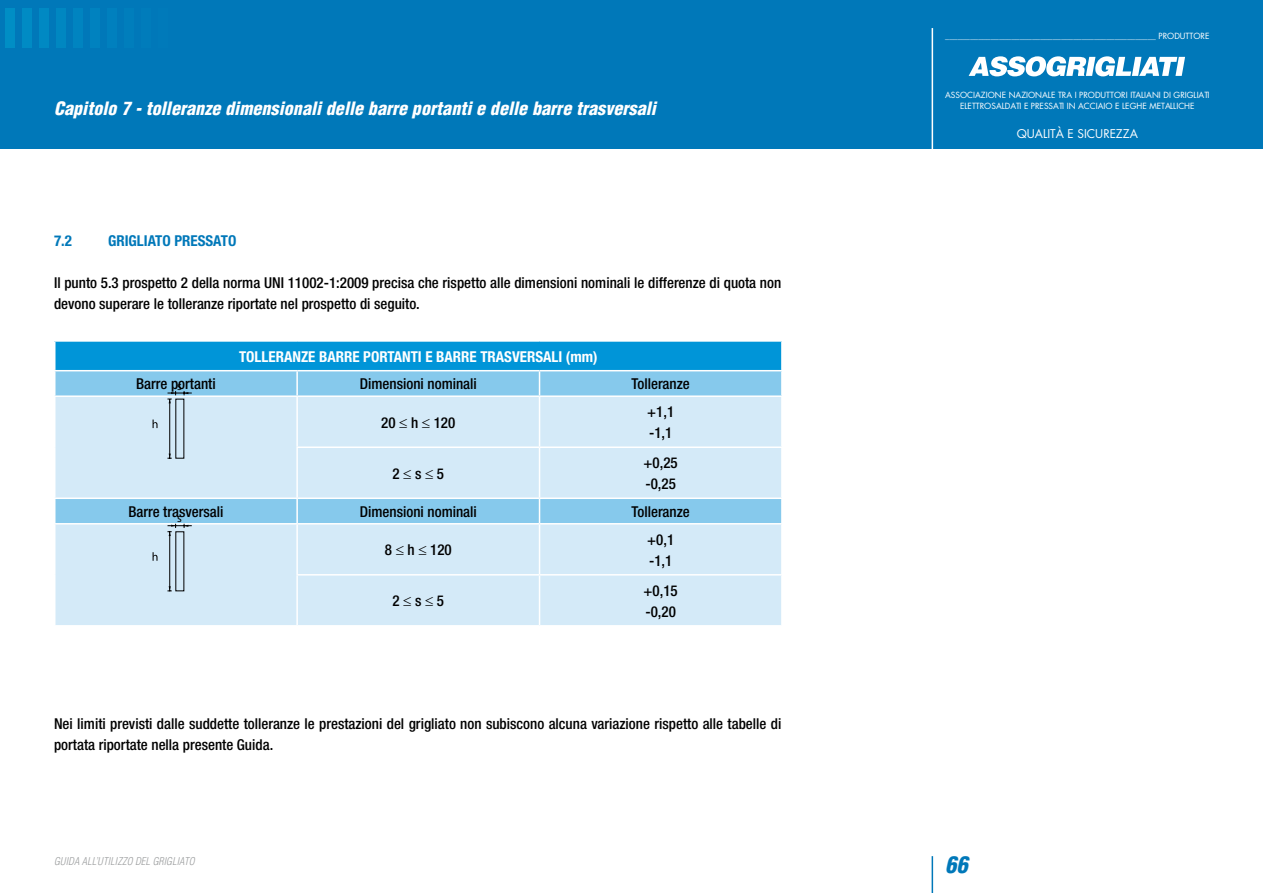
<style>
.page{position:relative;width:1263px;height:893px;background:#fff}
.page>*{position:absolute;margin:0;border:0;box-sizing:border-box;transform-origin:0 0}
.t1{font:italic 900 condensed 22.5px "Helvetica";color:#0078b9}
.t2{font:italic 900 condensed 18px "Helvetica";letter-spacing:.005em;color:#fff}
.t3{font:500 condensed 15px/21px "Helvetica Neue";color:#000}
.t4{font:700 condensed 15px "Helvetica Neue";color:#fff}
.t5{font:700 condensed 15px "Helvetica Neue";color:#0078b9}
.t6{font:12px "Myriad Pro";color:#000}
.t7{font:11.7px "Futura";color:#fff}
.t8{font:italic 300 condensed 10.5px "Helvetica";letter-spacing:.005em;color:#9c9e9f}
.t9{font:8.25px/10.9px "Futura";color:#fff;text-align:center}
</style>
<div class="page">
<div style="left:0;top:0;width:1263px;height:149px;background:#0078b9"></div>
<hr style="left:931px;top:28px;width:2px;height:132px;background:#fff">
<hr style="left:931px;top:856px;width:2px;height:37px;background:#0078b9">
<div style="left:5px;top:9px;width:9px;height:39px;background:#008ec5"></div>
<div style="left:22px;top:9px;width:9px;height:39px;background:#008bc4"></div>
<div style="left:39px;top:9px;width:9px;height:39px;background:#0089c3"></div>
<div style="left:56px;top:9px;width:9px;height:39px;background:#0087c1"></div>
<div style="left:73px;top:9px;width:9px;height:39px;background:#0084c0"></div>
<div style="left:90px;top:9px;width:9px;height:39px;background:#0082bf"></div>
<div style="left:107px;top:9px;width:9px;height:39px;background:#0080be"></div>
<div style="left:124px;top:9px;width:10px;height:39px;background:#007ebc"></div>
<div style="left:141px;top:9px;width:10px;height:39px;background:#007cbb"></div>
<svg style="left:969px;top:56px;width:216px;height:20px"></svg>
<div style="left:55px;top:341px;width:727px;height:30px;background:#0095d8"></div>
<div style="left:56px;top:371px;width:725px;height:24px;background:#86c9ec"></div>
<svg style="left:56px;top:397px;width:725px;height:228px;background:#cbe6f6"></svg>
<hr style="left:54px;top:340px;width:243px;height:2px;background:#fff">
<hr style="left:54px;top:342px;width:2px;height:28px;background:#fff">
<hr style="left:297px;top:340px;width:242px;height:2px;background:#fff">
<hr style="left:539px;top:340px;width:244px;height:2px;background:#fff">
<hr style="left:781px;top:342px;width:2px;height:28px;background:#fff">
<hr style="left:54px;top:370px;width:243px;height:1px;background:#fff">
<hr style="left:297px;top:370px;width:242px;height:1px;background:#fff">
<hr style="left:296px;top:371px;width:2px;height:24px;background:#fff">
<hr style="left:539px;top:370px;width:244px;height:1px;background:#fff">
<svg style="left:539px;top:371px;width:1px;height:24px"></svg>
<hr style="left:296px;top:397px;width:2px;height:49px;background:#fff">
<hr style="left:539px;top:397px;width:1px;height:49px;background:#fff">
<hr style="left:296px;top:446px;width:243px;height:2px;background:#fff">
<hr style="left:296px;top:448px;width:2px;height:49px;background:#fff">
<hr style="left:539px;top:446px;width:244px;height:2px;background:#fff">
<hr style="left:539px;top:448px;width:1px;height:49px;background:#fff">
<hr style="left:54px;top:497px;width:243px;height:2px;background:#fff">
<hr style="left:297px;top:497px;width:242px;height:2px;background:#fff">
<hr style="left:296px;top:499px;width:2px;height:24px;background:#fff">
<hr style="left:539px;top:497px;width:244px;height:2px;background:#fff">
<svg style="left:539px;top:499px;width:1px;height:24px"></svg>
<hr style="left:54px;top:523px;width:243px;height:1px;background:#fff">
<hr style="left:297px;top:523px;width:242px;height:1px;background:#fff">
<hr style="left:296px;top:524px;width:2px;height:50px;background:#fff">
<hr style="left:539px;top:523px;width:244px;height:1px;background:#fff">
<hr style="left:539px;top:524px;width:1px;height:50px;background:#fff">
<hr style="left:296px;top:574px;width:243px;height:2px;background:#fff">
<hr style="left:296px;top:576px;width:2px;height:49px;background:#fff">
<hr style="left:539px;top:574px;width:244px;height:2px;background:#fff">
<hr style="left:539px;top:576px;width:1px;height:49px;background:#fff">
<svg style="left:153px;top:420px;width:4px;height:8px"></svg>
<hr style="left:169px;top:399px;width:1px;height:60px;background:#000">
<svg style="left:167px;top:454px;width:5px;height:5px"></svg>
<svg style="left:167px;top:391px;width:25px;height:12px"></svg>
<svg style="left:153px;top:552px;width:4px;height:9px"></svg>
<hr style="left:169px;top:532px;width:1px;height:59px;background:#000">
<svg style="left:167px;top:586px;width:5px;height:6px"></svg>
<svg style="left:167px;top:524px;width:25px;height:12px"></svg>
<p class="t2" style="left:54px;top:97px;width:603px">Capitolo 7 - tolleranze dimensionali delle barre portanti e delle barre trasversali</p>
<p class="t5" style="left:54px;top:231px;width:29px">7.2 GRIGLIATO</p>
<p class="t5" style="left:174px;top:231px;width:9px">PRESSATO</p>
<p class="t3" style="left:54px;top:271px;width:729px">Il punto 5.3 prospetto 2 della norma UNI 11002-1:2009 precisa che rispetto alle dimensioni nominali le differenze di quota non devono superare le tolleranze riportate nel prospetto di seguito.</p>
<p class="t4" style="left:239px;top:347px;width:9px">TOLLERANZE</p>
<p class="t4" style="left:319px;top:347px;width:18px">BARRE</p>
<p class="t4" style="left:363px;top:347px;width:9px">PORTANTI</p>
<p class="t4" style="left:425px;top:347px;width:29px">E BARRE</p>
<p class="t4" style="left:480px;top:347px;width:9px">TRAS</p>
<p class="t4" style="left:512px;top:347px;width:16px">VERSALI</p>
<p class="t4" style="left:566px;top:347px;width:33px">(mm)</p>
<p class="t3" style="left:136px;top:373px;width:81px">Barre portanti</p>
<p class="t3" style="left:360px;top:373px;width:119px">Dimensioni nominali</p>
<p class="t3" style="left:632px;top:373px;width:60px">Tolleranze</p>
<p class="t3" style="left:381px;top:412px;width:76px">20 ≤ h ≤ 120</p>
<p class="t3" style="left:647px;top:401px;width:28px">+1,1 -1,1</p>
<p class="t3" style="left:392px;top:463px;width:53px">2 ≤ s ≤ 5</p>
<p class="t3" style="left:644px;top:452px;width:36px">+0,25 -0,25</p>
<p class="t3" style="left:128px;top:501px;width:97px">Barre trasversali</p>
<p class="t3" style="left:360px;top:501px;width:119px">Dimensioni nominali</p>
<p class="t3" style="left:632px;top:501px;width:60px">Tolleranze</p>
<p class="t3" style="left:385px;top:539px;width:68px">8 ≤ h ≤ 120</p>
<p class="t3" style="left:647px;top:529px;width:28px">+0,1 -1,1</p>
<p class="t3" style="left:392px;top:590px;width:53px">2 ≤ s ≤ 5</p>
<p class="t3" style="left:644px;top:580px;width:36px">+0,15 -0,20</p>
<p class="t6" style="left:177px;top:378px;width:6px">s</p>
<p class="t6" style="left:177px;top:511px;width:6px">s</p>
<p class="t3" style="left:54px;top:712px;width:729px">Nei limiti previsti dalle suddette tolleranze le prestazioni del grigliato non subiscono alcuna variazione rispetto alle tabelle di portata riportate nella presente Guida.</p>
<p class="t8" style="left:54px;top:855px;width:142px">GUIDA ALL’UTILIZZO DEL GRIGLIATO</p>
<p class="t9" style="left:945px;top:30px;width:266px">___________________________________________________ PRODUTTORE</p>
<p class="t9" style="left:945px;top:90px;width:266px">ASSOCIAZIONE NAZIONALE TRA I PRODUTTORI ITALIANI DI GRIGLIATI<br>ELETTROSALDATI E PRESSATI IN ACCIAIO E LEGHE METALLICHE</p>
<p class="t7" style="left:1017px;top:126px;width:123px">QUALITÀ E SICUREZZA</p>
<h1 class="t1" style="left:945px;top:850px;width:24px">66</h1>
</div>
